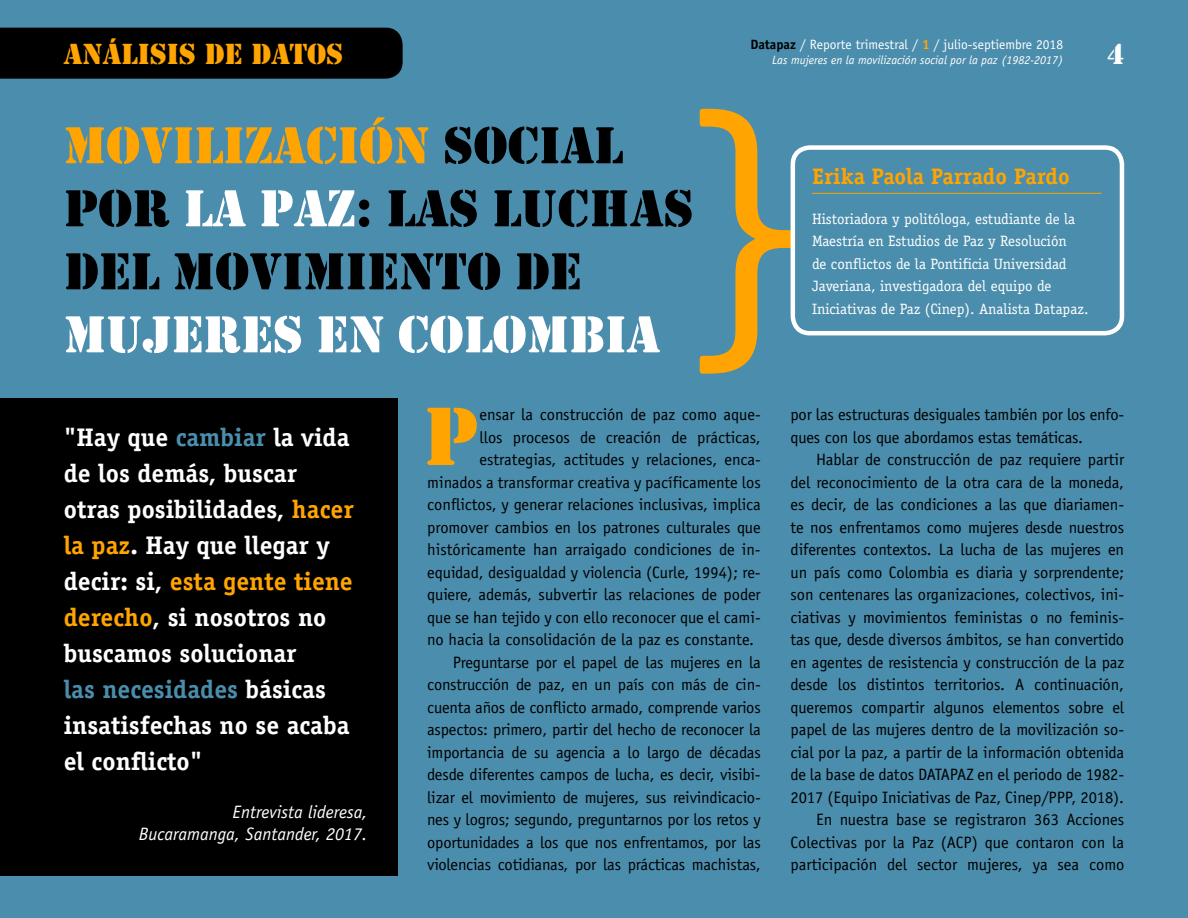
<style>
.page{position:relative;width:1188px;height:918px;background:#4b8dac}
.page>*{position:absolute;margin:0;border:0;box-sizing:border-box;transform-origin:0 0}
.t1{font:76.65px "Stencil Std";color:#ffa400}
.t2{font:54px/63px "Stencil";color:#000}
.t3{font:54px "Stencil";color:#fff}
.t4{font:27px "Stencil Std";color:#ffa400}
.t5{font:27px "Stencil Std";color:#fff}
.t6{font:700 25.5px/36px "Officina Serif Std";color:#fff}
.t7{font:700 22.5px "Officina Serif Std";color:#ffa400}
.t8{font:italic 18px/22.5px "Officina Sans Std";color:#fff;text-align:right}
.t9{font:16.5px/22.5px "Officina Sans Std";letter-spacing:-.005em;color:#000}
.t10{font:15px/22.5px "Officina Serif Std";color:#fff}
.t11{font:13.5px "Officina Sans Std";color:#fff}
.t12{font:italic 12px "Officina Sans Std";color:#fff}
.s1{font-weight:700;color:#000}
.s2{font-weight:700;color:#ffa400}
.s3{color:#ffa400}
.s4{color:#fff}
.s5{color:#4b8dac}
</style>
<div class="page">
<div style="left:0;top:398px;width:397px;height:477px;background:#000"></div>
<div style="left:0;top:28px;width:403px;height:51px;background:#000"></div>
<svg style="left:700px;top:109px;width:93px;height:265px"></svg>
<hr style="left:812px;top:193px;width:290px;height:1px;background:#ffa400">
<div style="left:791px;top:145px;width:333px;height:190px;border:4px solid #fff;border-radius:17px"></div>
<h3 class="t4" style="left:64px;top:37px;width:281px">ANÁLISIS DE DATOS</h3>
<h3 class="t5" style="left:1107px;top:37px;width:19px">4</h3>
<p class="t11" style="left:750px;top:37px;width:314px"><span class="s1">Datapaz</span> / Reporte trimestral / <span class="s2">1</span> / julio-septiembre 2018</p>
<p class="t12" style="left:772px;top:53px;width:292px">Las mujeres en la movilización social por la paz (1982-2017)</p>
<h2 class="t2" style="left:64px;top:115px;width:631px"><span class="s3">MOVILIZACIÓN</span> SOCIAL<br>POR <span class="s4">LA PAZ</span>: LAS LUCHAS<br>DEL MOVIMIENTO DE</h2>
<h2 class="t3" style="left:64px;top:303px;width:598px">MUJERES EN COLOMBIA</h2>
<h3 class="t6" style="left:64px;top:419px;width:291px">"Hay que <span class="s5">cambiar</span> la vida de los demás, buscar otras posibilidades, <span class="s3">hacer la paz</span>. Hay que llegar y decir: si, <span class="s3">esta gente tiene derecho</span>, si nosotros no buscamos solucionar<br><span class="s5">las necesidades</span> básicas insatisfechas no se acaba el conflicto"</h3>
<p class="t8" style="left:139px;top:800px;width:230px">Entrevista lideresa,<br>Bucaramanga, Santander, 2017.</p>
<h1 class="t1" style="left:425px;top:387px;width:56px">P</h1>
<p class="t9" style="left:479px;top:403px;width:283px">ensar la construcción de paz como aque-</p>
<p class="t9" style="left:479px;top:426px;width:283px">llos procesos de creación de prácticas,</p>
<p class="t9" style="left:479px;top:448px;width:283px">estrategias, actitudes y relaciones, enca-</p>
<p class="t9" style="left:427px;top:471px;width:335px">minados a transformar creativa y pacíficamente los</p>
<p class="t9" style="left:427px;top:493px;width:335px">conflictos, y generar relaciones inclusivas, implica</p>
<p class="t9" style="left:427px;top:516px;width:335px">promover cambios en los patrones culturales que</p>
<p class="t9" style="left:427px;top:538px;width:335px">históricamente han arraigado condiciones de in-</p>
<p class="t9" style="left:427px;top:561px;width:335px">equidad, desigualdad y violencia (Curle, 1994); re-</p>
<p class="t9" style="left:427px;top:583px;width:335px">quiere, además, subvertir las relaciones de poder</p>
<p class="t9" style="left:427px;top:606px;width:335px">que se han tejido y con ello reconocer que el cami-</p>
<p class="t9" style="left:427px;top:628px;width:328px">no hacia la consolidación de la paz es constante.</p>
<p class="t9" style="left:453px;top:651px;width:310px">Preguntarse por el papel de las mujeres en la</p>
<p class="t9" style="left:427px;top:673px;width:335px">construcción de paz, en un país con más de cin-</p>
<p class="t9" style="left:427px;top:696px;width:335px">cuenta años de conflicto armado, comprende varios</p>
<p class="t9" style="left:427px;top:718px;width:335px">aspectos: primero, partir del hecho de reconocer la</p>
<p class="t9" style="left:427px;top:741px;width:335px">importancia de su agencia a lo largo de décadas</p>
<p class="t9" style="left:427px;top:763px;width:335px">desde diferentes campos de lucha, es decir, visibi-</p>
<p class="t9" style="left:427px;top:786px;width:335px">lizar el movimiento de mujeres, sus reivindicacio-</p>
<p class="t9" style="left:427px;top:808px;width:335px">nes y logros; segundo, preguntarnos por los retos y</p>
<p class="t9" style="left:427px;top:831px;width:335px">oportunidades a los que nos enfrentamos, por las</p>
<p class="t9" style="left:427px;top:853px;width:335px">violencias cotidianas, por las prácticas machistas,</p>
<h3 class="t7" style="left:812px;top:163px;width:259px">Erika Paola Parrado Pardo</h3>
<p class="t10" style="left:812px;top:208px;width:278px">Historiadora y politóloga, estudiante de la Maestría en Estudios de Paz y Resolución<br>de conflictos de la Pontificia Universidad Javeriana, investigadora del equipo de Iniciativas de Paz (Cinep). Analista Datapaz.</p>
<p class="t9" style="left:791px;top:403px;width:335px">por las estructuras desiguales también por los enfo&shy;ques con los que abordamos estas temáticas.</p>
<p class="t9" style="left:791px;top:448px;width:335px;text-align:right">Hablar de construcción de paz requiere partir<br>del reconocimiento de la otra cara de la moneda, es decir, de las condiciones a las que diariamen&shy;te nos enfrentamos como mujeres desde nuestros diferentes contextos. La lucha de las mujeres en un país como Colombia es diaria y sorprendente; son centenares las organizaciones, colectivos, ini&shy;ciativas y movimientos feministas o no feminis&shy;tas que, desde diversos ámbitos, se han convertido en agentes de resistencia y construcción de la paz desde los distintos territorios. A continuación, queremos compartir algunos elementos sobre el papel de las mujeres dentro de la movilización so&shy;cial por la paz, a partir de la información obtenida de la base de datos DATAPAZ en el periodo de 1982- 2017 (Equipo Iniciativas de Paz, Cinep/PPP, 2018).<br>En nuestra base se registraron 363 Acciones Colectivas por la Paz (ACP) que contaron con la participación del sector mujeres, ya sea como</p>
</div>
